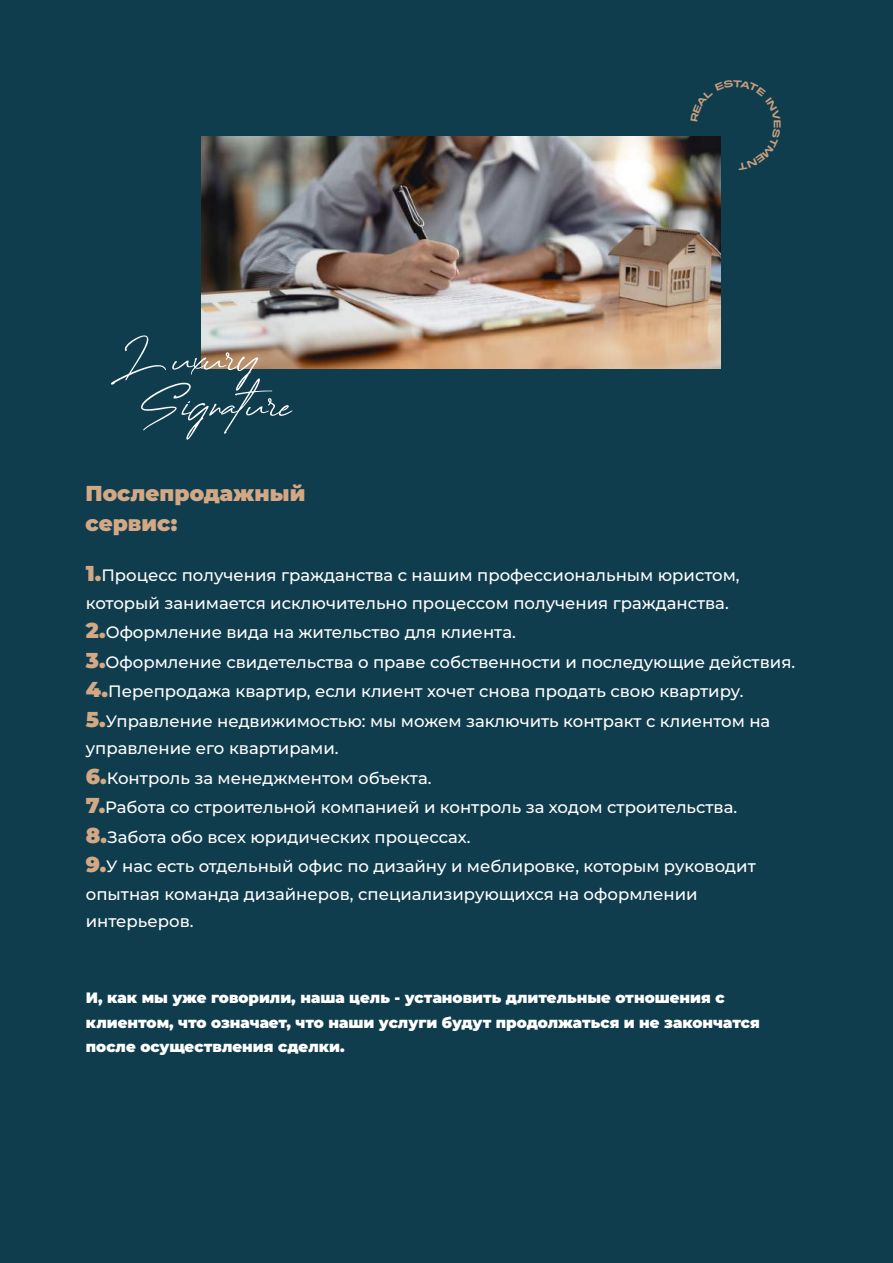
<style>
.page{position:relative;width:893px;height:1263px;background:#103d4e}
.page>*{position:absolute;margin:0;border:0;box-sizing:border-box;transform-origin:0 0}
.t1{font:59.1px/45.8px "Creattion Demo";color:#fff;text-align:center}
.t2{font:900 21.6px/29.4px "Montserrat";color:#d3a884}
.t3{font:500 16.5px/29.4px "Montserrat";color:#fff}
.t4{font:900 15px/24.6px "Montserrat";color:#fff}
.s1{font-weight:900;font-size:21.6px;color:#d3a884}
</style>
<div class="page">
<img style="left:202px;top:136px;width:518px;height:233px">
<svg style="left:691px;top:136px;width:30px;height:34px"></svg>
<h1 class="t1" style="left:111px;top:340px;width:182px">Luxury<br>Signature</h1>
<h2 class="t2" style="left:86px;top:478px;width:221px">Послепродажный сервис:</h2>
<p class="t3" style="left:86px;top:561px;width:655px;line-height:27.6px"><span class="s1">1.</span>Процесс получения гражданства с нашим профессиональным юристом, который занимается исключительно процессом получения гражданства.</p>
<p class="t3" style="left:86px;top:617px;width:711px"><span class="s1">2.</span>Оформление вида на жительство для клиента.<br><span class="s1">3.</span>Оформление свидетельства о праве собственности и последующие действия.<br><span class="s1">4.</span>Перепродажа квартир, если клиент хочет снова продать свою квартиру.<br><span class="s1">5.</span>Управление недвижимостью: мы можем заключить контракт с клиентом на</p>
<p class="t3" style="left:86px;top:733px;width:671px">управление его квартирами.<br><span class="s1">6.</span>Контроль за менеджментом объекта.<br><span class="s1">7.</span>Работа со строительной компанией и контроль за ходом строительства.<br><span class="s1">8.</span>Забота обо всех юридических процессах.<br><span class="s1">9.</span>У нас есть отдельный офис по дизайну и меблировке, которым руководит</p>
<p class="t3" style="left:86px;top:880px;width:613px;line-height:27.6px">опытная команда дизайнеров, специализирующихся на оформлении интерьеров.</p>
<p class="t4" style="left:86px;top:985px;width:675px">И, как мы уже говорили, наша цель - установить длительные отношения с клиентом, что означает, что наши услуги будут продолжаться и не закончатся после осуществления сделки.</p>
</div>
